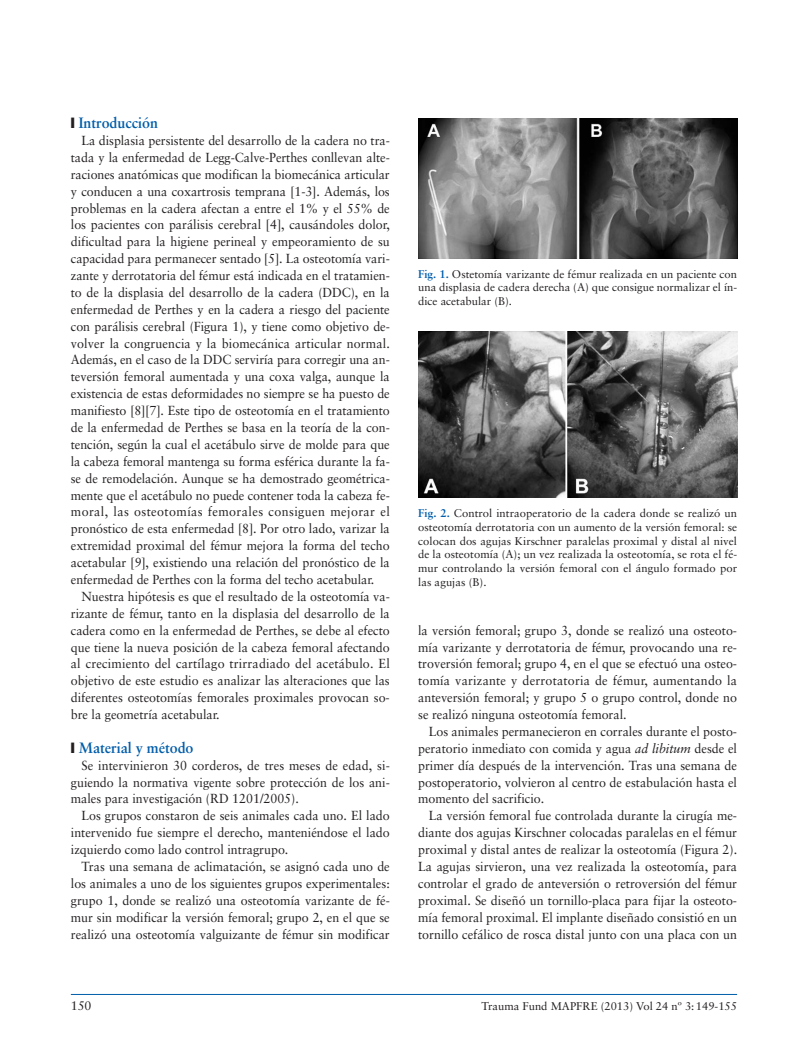
<style>
.page{position:relative;width:808px;height:1053px;background:#fff}
.page>*{position:absolute;margin:0;border:0;box-sizing:border-box;transform-origin:0 0}
.t1{font:700 15px "Sabon";color:#005daa;scale:.95 1}
.t2{font:13.12px/16.9px "Sabon";color:#231f20;text-align:justify;scale:.95 1}
.t3{font:12.5px "Sabon";color:#231f20}
.t4{font:11.25px/13.8px "Sabon";color:#231f20;text-align:justify}
.s1{font-weight:700;color:#005daa}
.s2{font-style:italic}
</style>
<div class="page">
<hr style="left:71px;top:993px;width:666px;height:1px;background:#005daa">
<img style="left:418px;top:118px;width:319px;height:140px">
<img style="left:418px;top:331px;width:319px;height:167px">
<p class="t1" style="left:79px;top:117px;width:85px">Introducción</p>
<p class="t2" style="left:71px;top:133px;width:337px;text-indent:11px">La displasia persistente del desarrollo de la cadera no tra&shy;tada y la enfermedad de Legg-Calve-Perthes conllevan alte&shy;raciones anatómicas que modifican la biomecánica articular y conducen a una coxartrosis temprana [1-3]. Además, los problemas en la cadera afectan a entre el 1% y el 55% de los pacientes con parálisis cerebral [4], causándoles dolor, dificultad para la higiene perineal y empeoramiento de su capacidad para permanecer sentado [5]. La osteotomía vari&shy;zante y derrotatoria del fémur está indicada en el tratamien&shy;to de la displasia del desarrollo de la cadera (DDC), en la enfermedad de Perthes y en la cadera a riesgo del paciente con parálisis cerebral (Figura 1), y tiene como objetivo de&shy;volver la congruencia y la biomecánica articular normal.<br>Además, en el caso de la DDC serviría para corregir una an&shy;teversión femoral aumentada y una coxa valga, aunque la existencia de estas deformidades no siempre se ha puesto de manifiesto [8][7]. Este tipo de osteotomía en el tratamiento de la enfermedad de Perthes se basa en la teoría de la con&shy;tención, según la cual el acetábulo sirve de molde para que la cabeza femoral mantenga su forma esférica durante la fa&shy;se de remodelación. Aunque se ha demostrado geométrica&shy;mente que el acetábulo no puede contener toda la cabeza fe&shy;moral, las osteotomías femorales consiguen mejorar el pronóstico de esta enfermedad [8]. Por otro lado, varizar la extremidad proximal del fémur mejora la forma del techo acetabular [9], existiendo una relación del pronóstico de la enfermedad de Perthes con la forma del techo acetabular.</p>
<p class="t2" style="left:71px;top:589px;width:337px;text-indent:11px">Nuestra hipótesis es que el resultado de la osteotomía va&shy;rizante de fémur, tanto en la displasia del desarrollo de la cadera como en la enfermedad de Perthes, se debe al efecto que tiene la nueva posición de la cabeza femoral afectando al crecimiento del cartílago trirradiado del acetábulo. El objetivo de este estudio es analizar las alteraciones que las diferentes osteotomías femorales proximales provocan so&shy;bre la geometría acetabular.</p>
<p class="t1" style="left:79px;top:741px;width:122px">Material y método</p>
<p class="t2" style="left:71px;top:757px;width:337px;text-indent:11px">Se intervinieron 30 corderos, de tres meses de edad, si&shy;guiendo la normativa vigente sobre protección de los ani&shy;males para investigación (RD 1201/2005).</p>
<p class="t2" style="left:71px;top:808px;width:337px;text-indent:11px">Los grupos constaron de seis animales cada uno. El lado intervenido fue siempre el derecho, manteniéndose el lado izquierdo como lado control intragrupo.</p>
<p class="t2" style="left:71px;top:859px;width:337px;text-indent:11px">Tras una semana de aclimatación, se asignó cada uno de los animales a uno de los siguientes grupos experimentales: grupo 1, donde se realizó una osteotomía varizante de fé&shy;mur sin modificar la versión femoral; grupo 2, en el que se realizó una osteotomía valguizante de fémur sin modificar</p>
<p class="t4" style="left:418px;top:268px;width:320px"><span class="s1">Fig. 1.</span> Ostetomía varizante de fémur realizada en un paciente con una displasia de cadera derecha (A) que consigue normalizar el ín&shy;dice acetabular (B).</p>
<p class="t4" style="left:418px;top:507px;width:320px"><span class="s1">Fig. 2.</span> Control intraoperatorio de la cadera donde se realizó un osteotomía derrotatoria con un aumento de la versión femoral: se colocan dos agujas Kirschner paralelas proximal y distal al nivel de la osteotomía (A); un vez realizada la osteotomía, se rota el fé&shy;mur controlando la versión femoral con el ángulo formado por las agujas (B).</p>
<p class="t2" style="left:418px;top:622px;width:337px">la versión femoral; grupo 3, donde se realizó una osteoto&shy;mía varizante y derrotatoria de fémur, provocando una re&shy;troversión femoral; grupo 4, en el que se efectuó una osteo&shy;tomía varizante y derrotatoria de fémur, aumentando la anteversión femoral; y grupo 5 o grupo control, donde no se realizó ninguna osteotomía femoral.</p>
<p class="t2" style="left:418px;top:724px;width:337px;text-indent:11px">Los animales permanecieron en corrales durante el posto&shy;peratorio inmediato con comida y agua <span class="s2">ad libitum</span> desde el primer día después de la intervención. Tras una semana de postoperatorio, volvieron al centro de estabulación hasta el momento del sacrificio.</p>
<p class="t2" style="left:418px;top:808px;width:337px;text-indent:11px">La versión femoral fue controlada durante la cirugía me&shy;diante dos agujas Kirschner colocadas paralelas en el fémur proximal y distal antes de realizar la osteotomía (Figura 2).<br>La agujas sirvieron, una vez realizada la osteotomía, para controlar el grado de anteversión o retroversión del fémur proximal. Se diseñó un tornillo-placa para fijar la osteoto&shy;mía femoral proximal. El implante diseñado consistió en un tornillo cefálico de rosca distal junto con una placa con un</p>
<p class="t3" style="left:71px;top:1000px;width:22px">150</p>
<p class="t4" style="left:481px;top:999px;width:257px">Trauma Fund MAPFRE (2013) Vol 24 nº 3:149-155</p>
</div>
